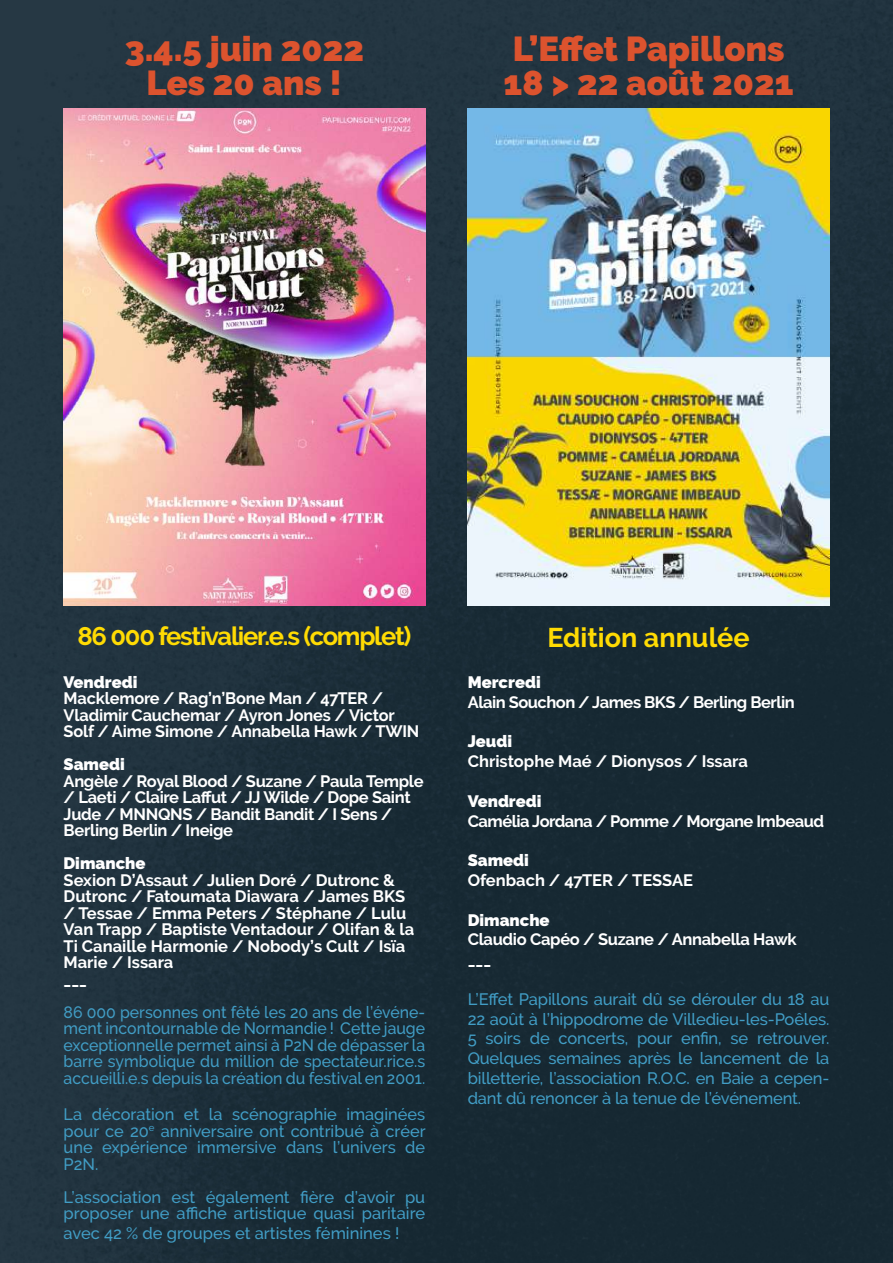
<style>
.page{position:relative;width:893px;height:1263px;background:#fff}
.page>*{position:absolute;margin:0;border:0;box-sizing:border-box;transform-origin:0 0}
.t1{font:900 34.5px/34.5px "Raleway";color:#dc532e}
.t2{font:700 27px "Raleway";color:#ffdb03}
.t3{font:700 25.5px "Raleway";letter-spacing:-.05em;color:#ffdb03}
.t4{font:700 16.5px/16.5px "Raleway";letter-spacing:-.01em;color:#fff}
.t5{font:500 16.5px/19.8px "Raleway";color:#419dc5;text-align:justify}
.t6{font:500 16.5px/16.5px "Raleway";color:#419dc5;text-align:justify;scale:.96 1}
.t7{font:700 16.5px "Raleway";letter-spacing:-.03em;color:#fff}
.t8{font:900 16.5px "Raleway";color:#fff}
</style>
<div class="page">
<img style="left:0;top:0;width:893px;height:1263px">
<img style="left:468px;top:108px;width:361px;height:497px">
<img style="left:64px;top:108px;width:361px;height:497px">
<h1 class="t1" style="left:125px;top:31px;width:241px;text-align:center">3.4.5 juin 2022<br>Les 20 ans !</h1>
<h1 class="t1" style="left:504px;top:31px;width:292px">L’Effet Papillons<br>18 &gt; 22 août 2021</h1>
<h3 class="t3" style="left:77px;top:622px;width:335px">86 000 festivalier.e.s (complet)</h3>
<p class="t8" style="left:64px;top:672px;width:75px">Vendredi</p>
<p class="t4" style="left:64px;top:690px;width:357px">Macklemore / Rag’n’Bone Man / 47TER /<br>Vladimir Cauchemar / Ayron Jones / Victor<br>Solf / Aime Simone / Annabella Hawk / TWIN</p>
<p class="t8" style="left:64px;top:755px;width:63px">Samedi</p>
<p class="t4" style="left:64px;top:773px;width:362px">Angèle / Royal Blood / Suzane / Paula Temple / Laeti / Claire Laffut / JJ Wilde / Dope Saint Jude / MNNQNS / Bandit Bandit / I Sens / Berling Berlin / Ineige</p>
<p class="t8" style="left:64px;top:854px;width:83px">Dimanche</p>
<p class="t4" style="left:64px;top:872px;width:352px">Sexion D’Assaut / Julien Doré / Dutronc &amp;<br>Dutronc / Fatoumata Diawara / James BKS / Tessae / Emma Peters / Stéphane / Lulu<br>Van Trapp / Baptiste Ventadour / Olifan &amp; la<br>Ti Canaille Harmonie / Nobody’s Cult / Isïa<br>Marie / Issara<br>___</p>
<p class="t6" style="left:64px;top:1004px;width:378px">86 000 personnes ont fêté les 20 ans de l’événe&shy;ment incontournable de Normandie ! Cette jauge exceptionnelle permet ainsi à P2N de dépasser la barre symbolique du million de spectateur.rice.s accueilli.e.s depuis la création du festival en 2001.</p>
<p class="t5" style="left:64px;top:1106px;width:363px;line-height:16.5px">La décoration et la scénographie imaginées pour ce 20<sup>e</sup> anniversaire ont contribué à créer une expérience immersive dans l’univers de P2N.</p>
<p class="t5" style="left:64px;top:1189px;width:363px;line-height:16.5px">L’association est également fière d’avoir pu proposer une affiche artistique quasi paritaire</p>
<p class="t5" style="left:64px;top:1223px;width:337px">avec 42 % de groupes et artistes féminines !</p>
<h2 class="t2" style="left:548px;top:622px;width:203px">Edition annulée</h2>
<p class="t8" style="left:468px;top:672px;width:74px">Mercredi</p>
<p class="t7" style="left:468px;top:692px;width:329px">Alain Souchon / James BKS / Berling Berlin</p>
<p class="t8" style="left:468px;top:732px;width:46px">Jeudi</p>
<p class="t4" style="left:468px;top:753px;width:282px">Christophe Maé / Dionysos / Issara</p>
<p class="t8" style="left:468px;top:791px;width:75px">Vendredi</p>
<p class="t7" style="left:468px;top:811px;width:358px">Camélia Jordana / Pomme / Morgane Imbeaud</p>
<p class="t8" style="left:468px;top:851px;width:63px">Samedi</p>
<p class="t4" style="left:468px;top:872px;width:227px">Ofenbach / 47TER / TESSAE</p>
<p class="t8" style="left:468px;top:910px;width:83px">Dimanche</p>
<p class="t4" style="left:468px;top:930px;width:330px;line-height:19.8px">Claudio Capéo / Suzane / Annabella Hawk ___</p>
<p class="t5" style="left:468px;top:989px;width:363px">L’Effet Papillons aurait dû se dérouler du 18 au 22 août à l’hippodrome de Villedieu-les-Poêles.<br>5 soirs de concerts, pour enfin, se retrouver.<br>Quelques semaines après le lancement de la billetterie, l’association R.O.C. en Baie a cepen&shy;dant dû renoncer à la tenue de l’événement.</p>
</div>
